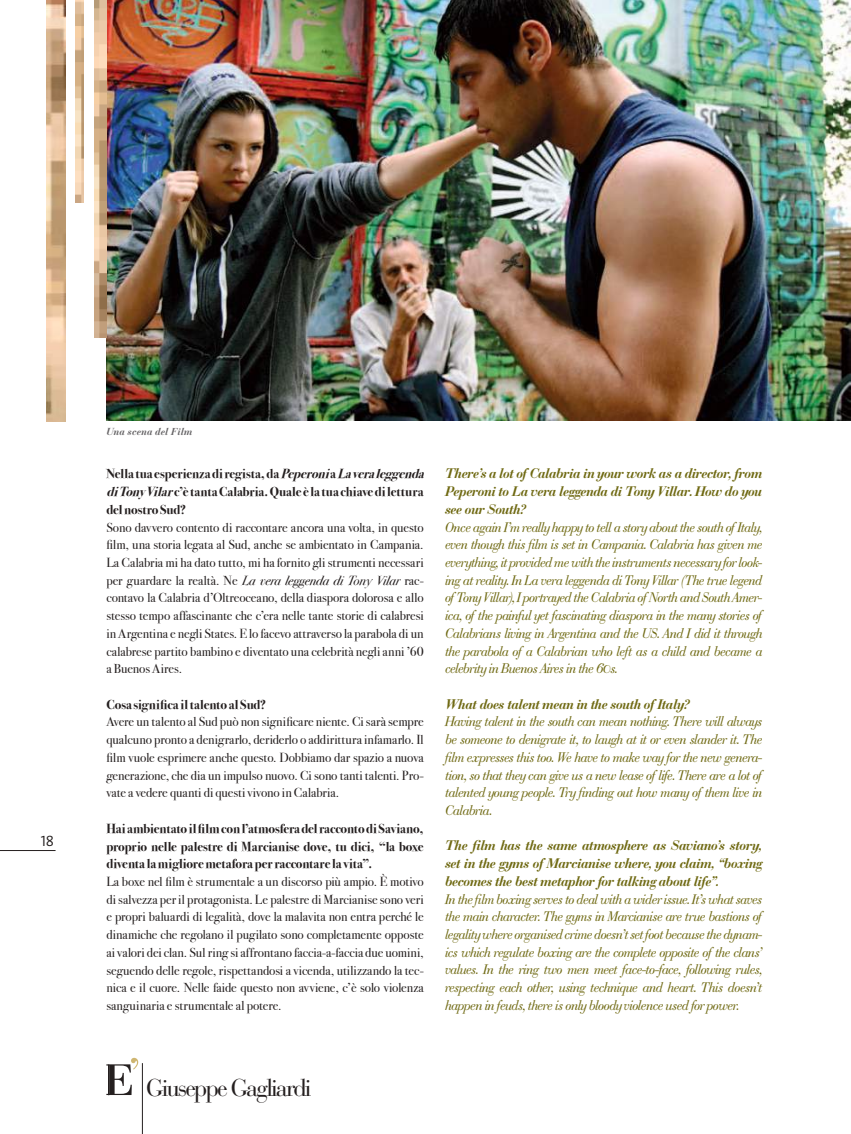
<style>
.page{position:relative;width:851px;height:1134px;background:#fff}
.page>*{position:absolute;margin:0;border:0;box-sizing:border-box;transform-origin:0 0}
.t1{font:24.12px "Bauer Bodoni Std";letter-spacing:-.08em;color:#241f1f}
.t2{font:15px "The Mix Semi Light Caps";color:#241f1f}
.t3{font:italic 13.75px/17.8px "Bodoni Classic Ad";letter-spacing:-.03em;color:#6f6912;text-align:justify}
.t4{font:italic 700 13.75px/17.8px "Bodoni Classic Ad";letter-spacing:-.035em;color:#6f6912;text-align:justify}
.t5{font:13.12px/17.8px "Bodoni Svty Two ITCTT Book";letter-spacing:-.005em;color:#241f1f;text-align:justify}
.t6{font:13.12px/17.8px "Bodoni Svty Two ITCTT Bold";letter-spacing:-.005em;color:#241f1f}
.t7{font:italic 700 10px "Bodoni Classic Ad";letter-spacing:.015em;color:#656365}
.s1{font-style:italic}
.s2{font-family:"Bodoni Svty Two ITCTT Book Ita"}
</style>
<div class="page">
<hr style="left:0;top:850px;width:56px;height:1px;background:#241f1f">
<svg style="left:106px;top:1058px;width:32px;height:37px"></svg>
<hr style="left:142px;top:1063px;width:1px;height:71px;background:#241f1f">
<img style="left:106px;top:0;width:744px;height:421px">
<img style="left:46px;top:0;width:19px;height:421px">
<img style="left:76px;top:0;width:8px;height:203px">
<img style="left:94px;top:0;width:12px;height:337px">
<p class="t2" style="left:41px;top:828px;width:15px">18</p>
<p class="t7" style="left:106px;top:425px;width:87px">Una scena del Film</p>
<p class="t6" style="left:106px;top:464px;width:324px">Nella tua esperienza di regista, da <span class="s1">Peperoni</span>a <span class="s1">Laveraleggenda diTony Vilar</span>c’è tanta Calabria. Quale è la tua chiave di lettura del nostro Sud?</p>
<p class="t5" style="left:106px;top:517px;width:319px">Sono davvero contento di raccontare ancora una volta, in questo film, una storia legata al Sud, anche se ambientato in Campania.<br>La Calabria mi ha dato tutto, mi ha fornito gli strumenti necessari per guardare la realtà. Ne <span class="s2">La vera leggenda di Tony Vilar</span> rac&shy;contavo la Calabria d’Oltreoceano, della diaspora dolorosa e allo stesso tempo affascinante che c’era nelle tante storie di calabresi in Argentina e negli States. E lo facevo attraverso la parabola di un calabrese partito bambino e diventato una celebrità negli anni ’60 a Buenos Aires.</p>
<p class="t6" style="left:106px;top:694px;width:161px">Cosa significa il talento al Sud?</p>
<p class="t5" style="left:106px;top:712px;width:319px">Avere un talento al Sud può non significare niente. Ci sarà sempre qualcuno pronto a denigrarlo, deriderlo o addirittura infamarlo. Il film vuole esprimere anche questo. Dobbiamo dar spazio a nuova generazione, che dia un impulso nuovo. Ci sono tanti talenti. Pro&shy;vate a vedere quanti di questi vivono in Calabria.</p>
<p class="t6" style="left:106px;top:818px;width:319px;text-align:justify">Hai ambientato il film con l’atmosfera del racconto di Saviano, proprio nelle palestre di Marcianise dove, tu dici, “la boxe diventa la migliore metafora per raccontare la vita”.</p>
<p class="t5" style="left:106px;top:871px;width:319px">La boxe nel film è strumentale a un discorso più ampio. È motivo di salvezza per il protagonista. Le palestre di Marcianise sono veri e propri baluardi di legalità, dove la malavita non entra perché le dinamiche che regolano il pugilato sono completamente opposte ai valori dei clan. Sul ring si affrontano faccia-a-faccia due uomini, seguendo delle regole, rispettandosi a vicenda, utilizzando la tec&shy;nica e il cuore. Nelle faide questo non avviene, c’è solo violenza sanguinaria e strumentale al potere.</p>
<p class="t4" style="left:445px;top:465px;width:319px">There’s a lot of Calabria in your work as a director, from Peperoni to La vera leggenda di Tony Villar. How do you see our South?</p>
<p class="t3" style="left:445px;top:518px;width:319px">Once again I’m really happy to tell a story about the south of Italy, even though this film is set in Campania. Calabria has given me everything, it provided me with the instruments necessary for look&shy;ing at reality. In La vera leggenda di Tony Villar (The true legend of Tony Villar), I portrayed the Calabria of North and South Amer&shy;ica, of the painful yet fascinating diaspora in the many stories of Calabrians living in Argentina and the US. And I did it through the parabola of a Calabrian who left as a child and became a celebrity in Buenos Aires in the 60s.</p>
<p class="t4" style="left:445px;top:695px;width:246px">What does talent mean in the south of Italy?</p>
<p class="t3" style="left:445px;top:713px;width:319px">Having talent in the south can mean nothing. There will always be someone to denigrate it, to laugh at it or even slander it. The film expresses this too. We have to make way for the new genera&shy;tion, so that they can give us a new lease of life. There are a lot of talented young people. Try finding out how many of them live in Calabria.</p>
<p class="t4" style="left:445px;top:836px;width:319px">The film has the same atmosphere as Saviano’s story, set in the gyms of Marcianise where, you claim, “boxing becomes the best metaphor for talking about life”.</p>
<p class="t3" style="left:445px;top:890px;width:319px">In the film boxing serves to deal with a wider issue. It’s what saves the main character. The gyms in Marcianise are true bastions of legality where organised crime doesn’t set foot because the dynam&shy;ics which regulate boxing are the complete opposite of the clans’ values. In the ring two men meet face-to-face, following rules, respecting each other, using technique and heart. This doesn’t happen in feuds, there is only bloody violence used for power.</p>
<h1 class="t1" style="left:146px;top:1073px;width:167px">Giuseppe Gagliardi</h1>
</div>
